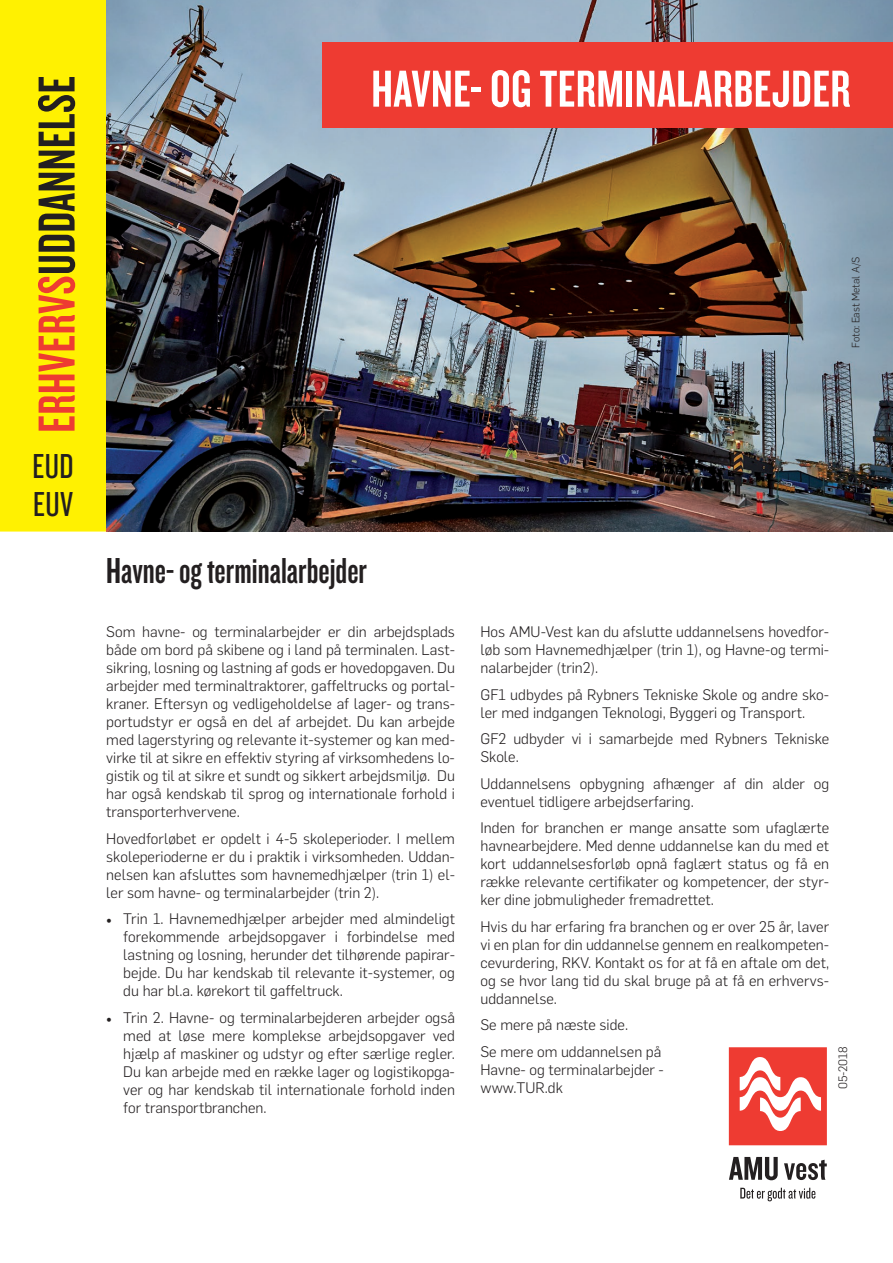
<style>
.page{position:relative;width:893px;height:1263px;background:#fff}
.page>*{position:absolute;margin:0;border:0;box-sizing:border-box;transform-origin:0 0}
.t1{font:54px "Knockout 48 Featherweight";letter-spacing:.01em;color:#fff}
.t2{font:54px "Knockout 48 Featherweight";letter-spacing:.01em;color:#231f20}
.t3{font:37.5px "Knockout 48 Featherweight";color:#231f20}
.t4{font:36px/37.5px "Knockout 28 Junior Feathrwt";letter-spacing:.01em;color:#231f20}
.t5{font:300 15px/18px "Flama";color:#231f20;text-align:justify}
.t6{font:300 12px "Flama";color:#231f20}
.t7{font:300 10.5px "Flama";color:#231f20}
.s1{color:#ee3b32}
.s2{font-family:"Minion Pro";font-weight:400}
</style>
<div class="page">
<div style="left:0;top:0;width:106px;height:531px;background:#fff101"></div>
<img style="left:106px;top:0;width:787px;height:531px">
<svg style="left:729px;top:1047px;width:98px;height:98px"></svg>
<svg style="left:729px;top:1157px;width:49px;height:23px"></svg>
<svg style="left:784px;top:1160px;width:43px;height:20px"></svg>
<svg style="left:740px;top:1188px;width:75px;height:13px"></svg>
<div style="left:322px;top:43px;width:571px;height:85px;background:#ee3b32"></div>
<h1 class="t2" style="left:24px;top:433px;width:358px;rotate:-90deg"><span class="s1">ERHVERVS</span>UDDANNELSE</h1>
<h3 class="t4" style="left:33px;top:446px;width:43px">EUD<br>EUV</h3>
<h1 class="t1" style="left:371px;top:56px;width:481px">HAVNE- OG TERMINALARBEJDER</h1>
<p class="t7" style="left:848px;top:348px;width:93px;rotate:-90deg">Foto: East Metal A/S</p>
<h2 class="t3" style="left:106px;top:547px;width:262px">Havne- og terminalarbejder</h2>
<p class="t5" style="left:106px;top:622px;width:350px">Som havne- og terminalarbejder er din arbejdsplads både om bord på skibene og i land på terminalen. Last&shy;sikring, losning og lastning af gods er hovedopgaven. Du arbejder med terminaltraktorer, gaffeltrucks og portal&shy;kraner. Eftersyn og vedligeholdelse af lager- og trans&shy;portudstyr er også en del af arbejdet. Du kan arbejde med lagerstyring og relevante it-systemer og kan med&shy;virke til at sikre en effektiv styring af virksomhedens lo&shy;gistik og til at sikre et sundt og sikkert arbejdsmiljø. Du har også kendskab til sprog og internationale forhold i transporterhvervene.</p>
<p class="t5" style="left:106px;top:829px;width:350px">Hovedforløbet er opdelt i 4-5 skoleperioder. I mellem skoleperioderne er du i praktik i virksomheden. Uddan&shy;nelsen kan afsluttes som havnemedhjælper (trin 1) el&shy;ler som havne- og terminalarbejder (trin 2).</p>
<p class="t5" style="left:123px;top:909px;width:333px;text-indent:-17px"><span class="s2">•</span> Trin 1. Havnemedhjælper arbejder med almindeligt forekommende arbejdsopgaver i forbindelse med lastning og losning, herunder det tilhørende papirar&shy;bejde. Du har kendskab til relevante it-systemer, og du har bl.a. kørekort til gaffeltruck.</p>
<p class="t5" style="left:123px;top:1008px;width:333px;text-indent:-17px"><span class="s2">•</span> Trin 2. Havne- og terminalarbejderen arbejder også med at løse mere komplekse arbejdsopgaver ved hjælp af maskiner og udstyr og efter særlige regler.<br>Du kan arbejde med en række lager og logistikopga&shy;ver og har kendskab til internationale forhold inden for transportbranchen.</p>
<p class="t5" style="left:480px;top:622px;width:350px">Hos AMU-Vest kan du afslutte uddannelsens hovedfor&shy;løb som Havnemedhjælper (trin 1), og Havne-og termi&shy;nalarbejder (trin2).</p>
<p class="t5" style="left:480px;top:685px;width:350px">GF1 udbydes på Rybners Tekniske Skole og andre sko&shy;ler med indgangen Teknologi, Byggeri og Transport.</p>
<p class="t5" style="left:480px;top:729px;width:350px">GF2 udbyder vi i samarbejde med Rybners Tekniske<br>Skole.</p>
<p class="t5" style="left:480px;top:774px;width:350px">Uddannelsens opbygning afhænger af din alder og eventuel tidligere arbejdserfaring.</p>
<p class="t5" style="left:480px;top:818px;width:350px">Inden for branchen er mange ansatte som ufaglærte havnearbejdere. Med denne uddannelse kan du med et kort uddannelsesforløb opnå faglært status og få en række relevante certifikater og kompetencer, der styr&shy;ker dine jobmuligheder fremadrettet.</p>
<p class="t5" style="left:480px;top:917px;width:350px">Hvis du har erfaring fra branchen og er over 25 år, laver vi en plan for din uddannelse gennem en realkompeten&shy;cevurdering, RKV. Kontakt os for at få en aftale om det, og se hvor lang tid du skal bruge på at få en erhvervs&shy;uddannelse.</p>
<p class="t5" style="left:480px;top:1011px;width:182px;line-height:26.5px">Se mere på næste side.<br>Se mere om uddannelsen på</p>
<p class="t5" style="left:480px;top:1060px;width:185px">Havne- og terminalarbejder - www.TUR.dk</p>
<p class="t6" style="left:835px;top:1089px;width:45px;rotate:-90deg">05-2018</p>
</div>
